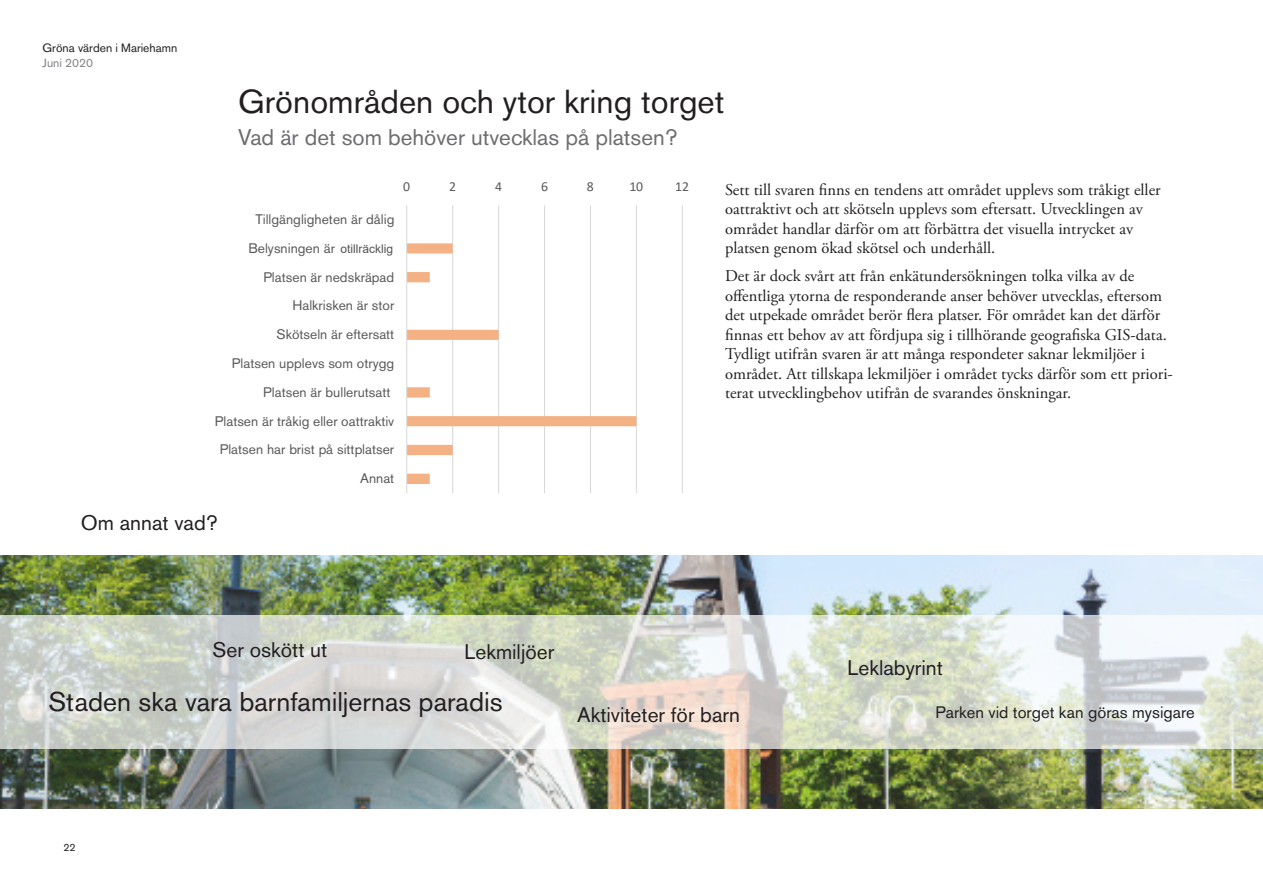
<style>
.page{position:relative;width:1263px;height:893px;background:#fff}
.page>*{position:absolute;margin:0;border:0;box-sizing:border-box;transform-origin:0 0}
.Rubrik_3{font:33px "Akzidenz Grotesk Std";color:#231f20}
.Rubrik_3-2{font:26.85px "Akzidenz Grotesk Std";color:#231f20}
.Rubrik_5{font:22.5px "Akzidenz Grotesk Std";color:#6c6d70}
.Rubrik_3-3{font:21px "Akzidenz Grotesk Std";color:#231f20}
.t1{font:16.5px/19.5px "Adobe Garamond Pro";color:#231f20}
.Rubrik_4{font:16.5px "Akzidenz Grotesk Std";color:#231f20}
.t2{font:13.8px/28.8px "Akzidenz Grotesk Std";color:#595959;text-align:right}
.t3{font:13.8px "Calibri";color:#595959}
.t4{font:12px "Akzidenz Grotesk Std";color:#231f20}
.t5{font:12px "Arial";color:#535355}
.t6{font:12px "Akzidenz Grotesk Std";color:#808285}
.t7{font:10.5px "Akzidenz Grotesk Std";color:#231f20}
</style>
<div class="page">
<img style="left:0;top:555px;width:1263px;height:254px">
<svg style="left:0;top:615px;width:1263px;height:134px;background:#d8dbd3"></svg>
<svg style="left:406px;top:205px;width:277px;height:288px"></svg>
<p class="t4" style="left:43px;top:40px;width:136px">Gröna värden i Mariehamn</p>
<p class="t6" style="left:43px;top:55px;width:52px">Juni 2020</p>
<p class="Rubrik_3" style="left:238px;top:82px;width:488px">Grönområden och ytor kring torget</p>
<p class="Rubrik_5" style="left:238px;top:124px;width:441px">Vad är det som behöver utvecklas på platsen?</p>
<p class="t2" style="left:215px;top:205px;width:181px">Tillgängligheten är dålig<br>Belysningen är otilräcklig<br>Platsen är nedskräpad<br>Halkrisken är stor<br>Skötseln är eftersatt<br>Platsen upplevs som otrygg<br>Platsen är bullerutsatt<br>Platsen är tråkig eller oattraktiv<br>Platsen har brist på sittplatser<br>Annat</p>
<p class="t5" style="left:341px;top:240px;width:54px">otillräcklig</p>
<p class="t3" style="left:403px;top:177px;width:8px">0</p>
<p class="t3" style="left:449px;top:177px;width:8px">2</p>
<p class="t3" style="left:495px;top:177px;width:8px">4</p>
<p class="t3" style="left:541px;top:177px;width:8px">6</p>
<p class="t3" style="left:587px;top:177px;width:8px">8</p>
<p class="t3" style="left:629px;top:177px;width:15px">10</p>
<p class="t3" style="left:675px;top:177px;width:15px">12</p>
<p class="t1" style="left:725px;top:180px;width:437px">Sett till svaren finns en tendens att området upplevs som tråkigt eller oattraktivt och att skötseln upplevs som eftersatt. Utvecklingen av området handlar därför om att förbättra det visuella intrycket av platsen genom ökad skötsel och underhåll.</p>
<p class="t1" style="left:725px;top:267px;width:449px">Det är dock svårt att från enkätundersökningen tolka vilka av de offentliga ytorna de responderande anser behöver utvecklas, eftersom det utpekade området berör flera platser. För området kan det därför finnas ett behov av att fördjupa sig i tillhörande geografiska GIS-data.<br>Tydligt utifrån svaren är att många respondeter saknar lekmiljöer i området. Att tillskapa lekmiljöer i området tycks därför som ett priori&shy;terat utvecklingbehov utifrån de svarandes önskningar.</p>
<p class="Rubrik_3-3" style="left:81px;top:510px;width:138px">Om annat vad?</p>
<p class="Rubrik_3-3" style="left:213px;top:637px;width:116px">Ser oskött ut</p>
<p class="Rubrik_3-3" style="left:465px;top:639px;width:91px">Lekmiljöer</p>
<p class="Rubrik_3-2" style="left:48px;top:686px;width:456px">Staden ska vara barnfamiljernas paradis</p>
<p class="Rubrik_3-3" style="left:577px;top:702px;width:164px">Aktiviteter för barn</p>
<p class="t7" style="left:63px;top:841px;width:14px">22</p>
<p class="Rubrik_3-3" style="left:847px;top:655px;width:97px">Leklabyrint</p>
<p class="Rubrik_4" style="left:935px;top:703px;width:261px">Parken vid torget kan göras mysigare</p>
</div>
